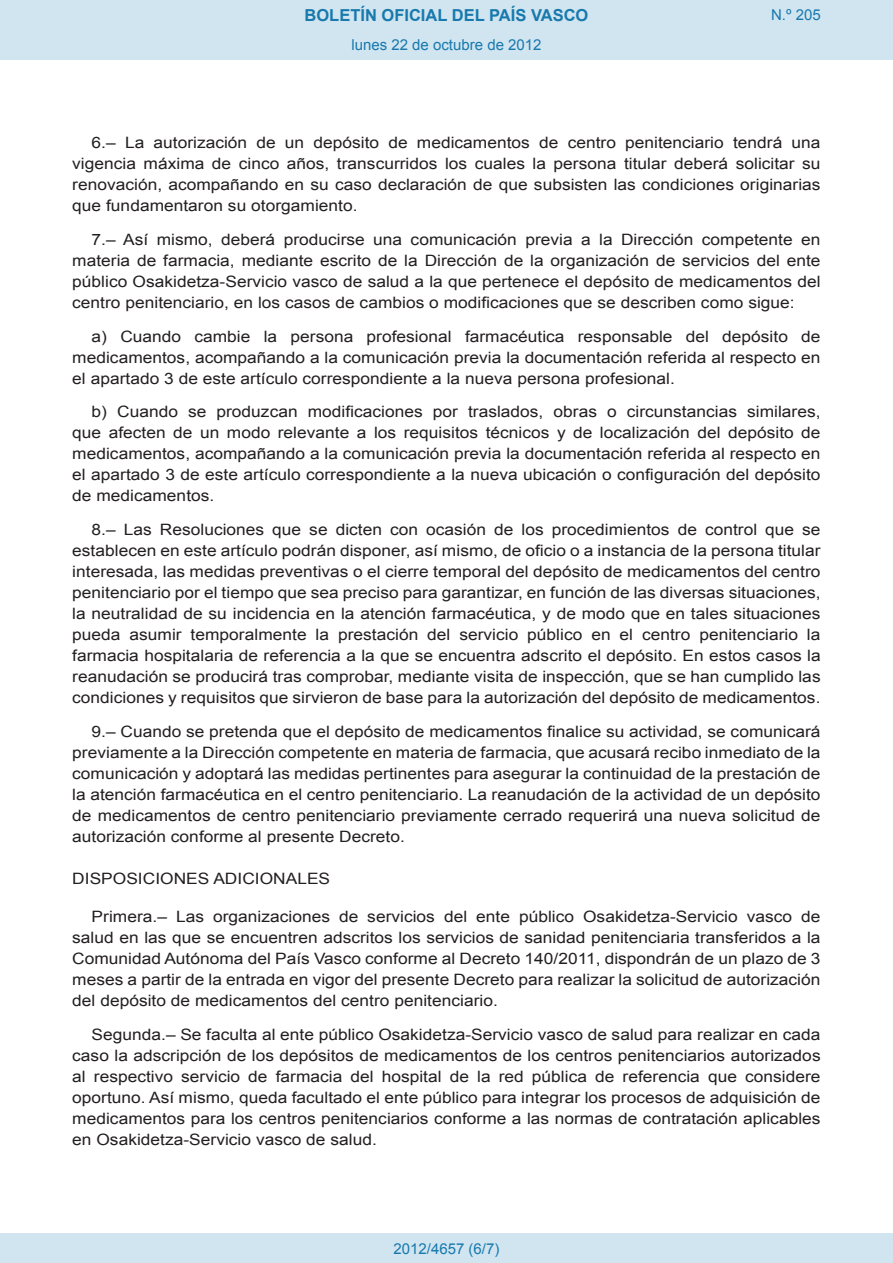
<style>
.page{position:relative;width:893px;height:1263px;background:#fff}
.page>*{position:absolute;margin:0;border:0;box-sizing:border-box;transform-origin:0 0}
.t1{font:700 16.5px "Arial";color:#1879ad}
.BOPVDetalle{font:15.6px/21px "Arial";color:#231f20;text-align:justify;scale:1.11 1}
.BOPVDisposicion{font:15.6px "Arial";color:#231f20;scale:1.11 1}
.Paginacion_Centro{font:15px "Arial";color:#1879ad}
</style>
<div class="page">
<div style="left:0;top:0;width:893px;height:60px;background:#d0e5f0"></div>
<div style="left:0;top:1233px;width:893px;height:30px;background:#d0e5f0"></div>
<p class="t1" style="left:305px;top:4px;width:285px">BOLETÍN OFICIAL DEL PAÍS VASCO</p>
<p class="Paginacion_Centro" style="left:351px;top:35px;width:192px">lunes 22 de octubre de 2012</p>
<p class="Paginacion_Centro" style="left:771px;top:5px;width:51px">N.º 205</p>
<p class="BOPVDetalle" style="left:72px;top:132px;width:676px;text-indent:19px">6.– La autorización de un depósito de medicamentos de centro penitenciario tendrá una vigencia máxima de cinco años, transcurridos los cuales la persona titular deberá solicitar su renovación, acompañando en su caso declaración de que subsisten las condiciones originarias que fundamentaron su otorgamiento.</p>
<p class="BOPVDetalle" style="left:72px;top:229px;width:676px;text-indent:19px">7.– Así mismo, deberá producirse una comunicación previa a la Dirección competente en materia de farmacia, mediante escrito de la Dirección de la organización de servicios del ente público Osakidetza-Servicio vasco de salud a la que pertenece el depósito de medicamentos del centro penitenciario, en los casos de cambios o modificaciones que se describen como sigue:</p>
<p class="BOPVDetalle" style="left:72px;top:326px;width:676px;text-indent:19px">a) Cuando cambie la persona profesional farmacéutica responsable del depósito de medicamentos, acompañando a la comunicación previa la documentación referida al respecto en el apartado 3 de este artículo correspondiente a la nueva persona profesional.</p>
<p class="BOPVDetalle" style="left:72px;top:402px;width:676px;text-indent:19px">b) Cuando se produzcan modificaciones por traslados, obras o circunstancias similares, que afecten de un modo relevante a los requisitos técnicos y de localización del depósito de medicamentos, acompañando a la comunicación previa la documentación referida al respecto en el apartado 3 de este artículo correspondiente a la nueva ubicación o configuración del depósito de medicamentos.</p>
<p class="BOPVDetalle" style="left:72px;top:519px;width:676px;text-indent:19px">8.– Las Resoluciones que se dicten con ocasión de los procedimientos de control que se establecen en este artículo podrán disponer, así mismo, de oficio o a instancia de la persona titular interesada, las medidas preventivas o el cierre temporal del depósito de medicamentos del centro penitenciario por el tiempo que sea preciso para garantizar, en función de las diversas situaciones, la neutralidad de su incidencia en la atención farmacéutica, y de modo que en tales situaciones pueda asumir temporalmente la prestación del servicio público en el centro penitenciario la farmacia hospitalaria de referencia a la que se encuentra adscrito el depósito. En estos casos la reanudación se producirá tras comprobar, mediante visita de inspección, que se han cumplido las condiciones y requisitos que sirvieron de base para la autorización del depósito de medicamentos.</p>
<p class="BOPVDetalle" style="left:72px;top:721px;width:676px;text-indent:19px">9.– Cuando se pretenda que el depósito de medicamentos finalice su actividad, se comunicará previamente a la Dirección competente en materia de farmacia, que acusará recibo inmediato de la comunicación y adoptará las medidas pertinentes para asegurar la continuidad de la prestación de la atención farmacéutica en el centro penitenciario. La reanudación de la actividad de un depósito de medicamentos de centro penitenciario previamente cerrado requerirá una nueva solicitud de autorización conforme al presente Decreto.</p>
<p class="BOPVDisposicion" style="left:72px;top:868px;width:234px">DISPOSICIONES ADICIONALES</p>
<p class="BOPVDetalle" style="left:72px;top:906px;width:676px;text-indent:19px">Primera.– Las organizaciones de servicios del ente público Osakidetza-Servicio vasco de salud en las que se encuentren adscritos los servicios de sanidad penitenciaria transferidos a la Comunidad Autónoma del País Vasco conforme al Decreto 140/2011, dispondrán de un plazo de 3 meses a partir de la entrada en vigor del presente Decreto para realizar la solicitud de autorización del depósito de medicamentos del centro penitenciario.</p>
<p class="BOPVDetalle" style="left:72px;top:1024px;width:676px;text-indent:19px">Segunda.– Se faculta al ente público Osakidetza-Servicio vasco de salud para realizar en cada caso la adscripción de los depósitos de medicamentos de los centros penitenciarios autorizados al respectivo servicio de farmacia del hospital de la red pública de referencia que considere oportuno. Así mismo, queda facultado el ente público para integrar los procesos de adquisición de medicamentos para los centros penitenciarios conforme a las normas de contratación aplicables en Osakidetza-Servicio vasco de salud.</p>
<p class="Paginacion_Centro" style="left:393px;top:1238px;width:107px">2012/4657 (6/7)</p>
</div>
